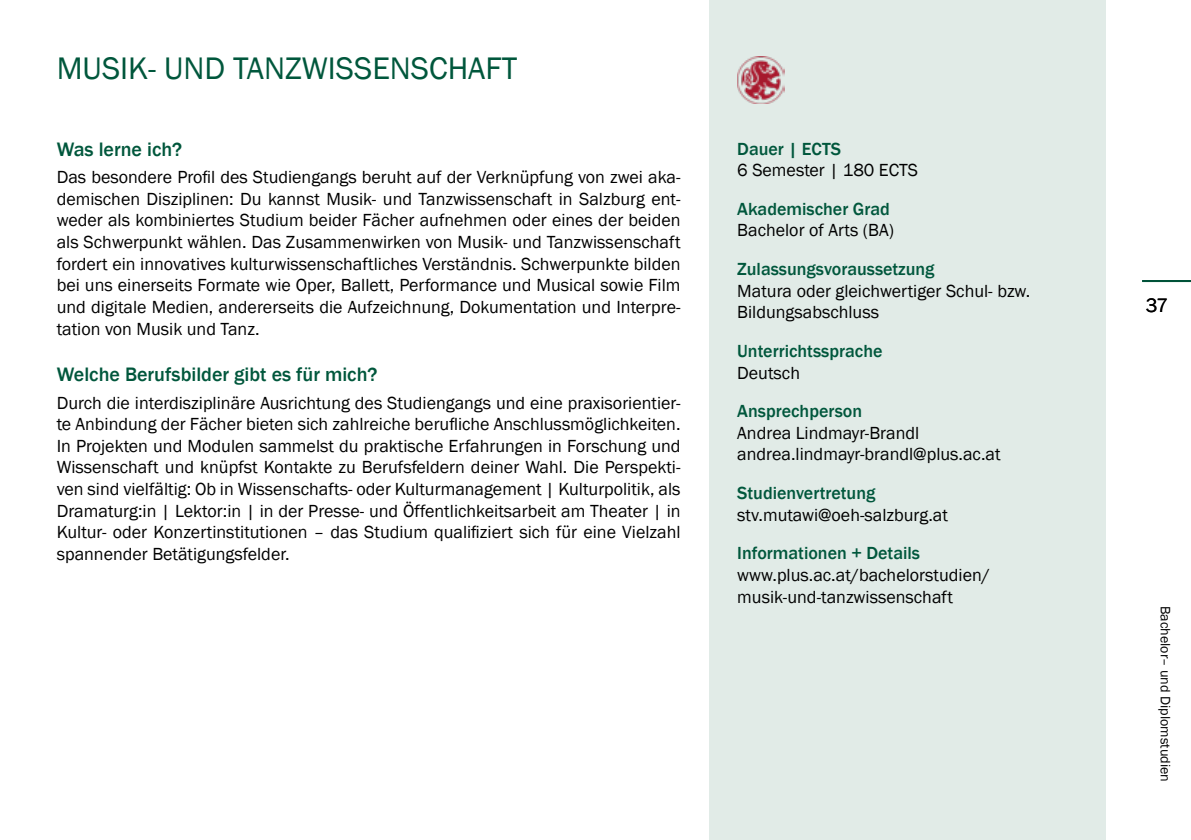
<style>
.page{position:relative;width:1191px;height:840px;background:#fff}
.page>*{position:absolute;margin:0;border:0;box-sizing:border-box;transform-origin:0 0}
.t1{font:32px "Franklin Gothic";color:#00573c}
.t2{font:500 20px "Franklin Gothic";color:#00573c}
.t3{font:20px "Franklin Gothic";color:#000}
.t4{font:18px/21.6px "Franklin Gothic";color:#000}
.t5{font:500 18px "Franklin Gothic";color:#00573c}
.t6{font:14px "Franklin Gothic";color:#000}
</style>
<div class="page">
<div style="left:709px;top:0;width:397px;height:839px;background:#e1ebe7"></div>
<hr style="left:1142px;top:280px;width:49px;height:2px;background:#005239">
<img style="left:737px;top:57px;width:47px;height:47px">
<h1 class="t1" style="left:57px;top:48px;width:462px">MUSIK- UND TANZWISSENSCHAFT</h1>
<p class="t2" style="left:57px;top:137px;width:127px">Was lerne ich?</p>
<p class="t4" style="left:57px;top:167px;width:625px;text-align:justify">Das besondere Profil des Studiengangs beruht auf der Verknüpfung von zwei aka&shy;demischen Disziplinen: Du kannst Musik- und Tanzwissenschaft in Salzburg ent&shy;weder als kombiniertes Studium beider Fächer aufnehmen oder eines der beiden als Schwerpunkt wählen. Das Zusammenwirken von Musik- und Tanzwissenschaft fordert ein innovatives kulturwissenschaftliches Verständnis. Schwerpunkte bilden bei uns einerseits Formate wie Oper, Ballett, Performance und Musical sowie Film und digitale Medien, andererseits die Aufzeichnung, Dokumentation und Interpre&shy;tation von Musik und Tanz.</p>
<p class="t2" style="left:57px;top:362px;width:322px">Welche Berufsbilder gibt es für mich?</p>
<p class="t4" style="left:57px;top:392px;width:625px;text-align:justify">Durch die interdisziplinäre Ausrichtung des Studiengangs und eine praxisorientier&shy;te Anbindung der Fächer bieten sich zahlreiche berufliche Anschlussmöglichkeiten.<br>In Projekten und Modulen sammelst du praktische Erfahrungen in Forschung und Wissenschaft und knüpfst Kontakte zu Berufsfeldern deiner Wahl. Die Perspekti&shy;ven sind vielfältig: Ob in Wissenschafts- oder Kulturmanagement | Kulturpolitik, als Dramaturg:in | Lektor:in | in der Presse- und Öffentlichkeitsarbeit am Theater | in Kultur- oder Konzertinstitutionen – das Studium qualifiziert sich für eine Vielzahl spannender Betätigungsfelder.</p>
<p class="t5" style="left:737px;top:137px;width:105px">Dauer | ECTS</p>
<p class="t4" style="left:737px;top:160px;width:182px">6 Semester | 180 ECTS</p>
<p class="t5" style="left:737px;top:197px;width:154px">Akademischer Grad</p>
<p class="t4" style="left:737px;top:220px;width:158px">Bachelor of Arts (BA)</p>
<p class="t5" style="left:737px;top:258px;width:199px">Zulassungsvoraussetzung</p>
<p class="t4" style="left:737px;top:280px;width:295px">Matura oder gleichwertiger Schul- bzw.<br>Bildungsabschluss</p>
<p class="t5" style="left:737px;top:339px;width:147px">Unterrichtssprache</p>
<p class="t4" style="left:737px;top:362px;width:64px">Deutsch</p>
<p class="t5" style="left:737px;top:400px;width:126px">Ansprechperson</p>
<p class="t4" style="left:737px;top:422px;width:265px">Andrea Lindmayr-Brandl andrea.lindmayr-brandl@plus.ac.at</p>
<p class="t5" style="left:737px;top:481px;width:140px">Studienvertretung</p>
<p class="t4" style="left:737px;top:504px;width:212px">stv.mutawi@oeh-salzburg.at</p>
<p class="t5" style="left:737px;top:542px;width:184px">Informationen + Details</p>
<p class="t4" style="left:737px;top:564px;width:254px">www.plus.ac.at/bachelorstudien/ musik-und-tanzwissenschaft</p>
<p class="t3" style="left:1145px;top:293px;width:24px">37</p>
<p class="t6" style="left:1174px;top:605px;width:177px;rotate:90deg">Bachelor– und Diplomstudien</p>
</div>
